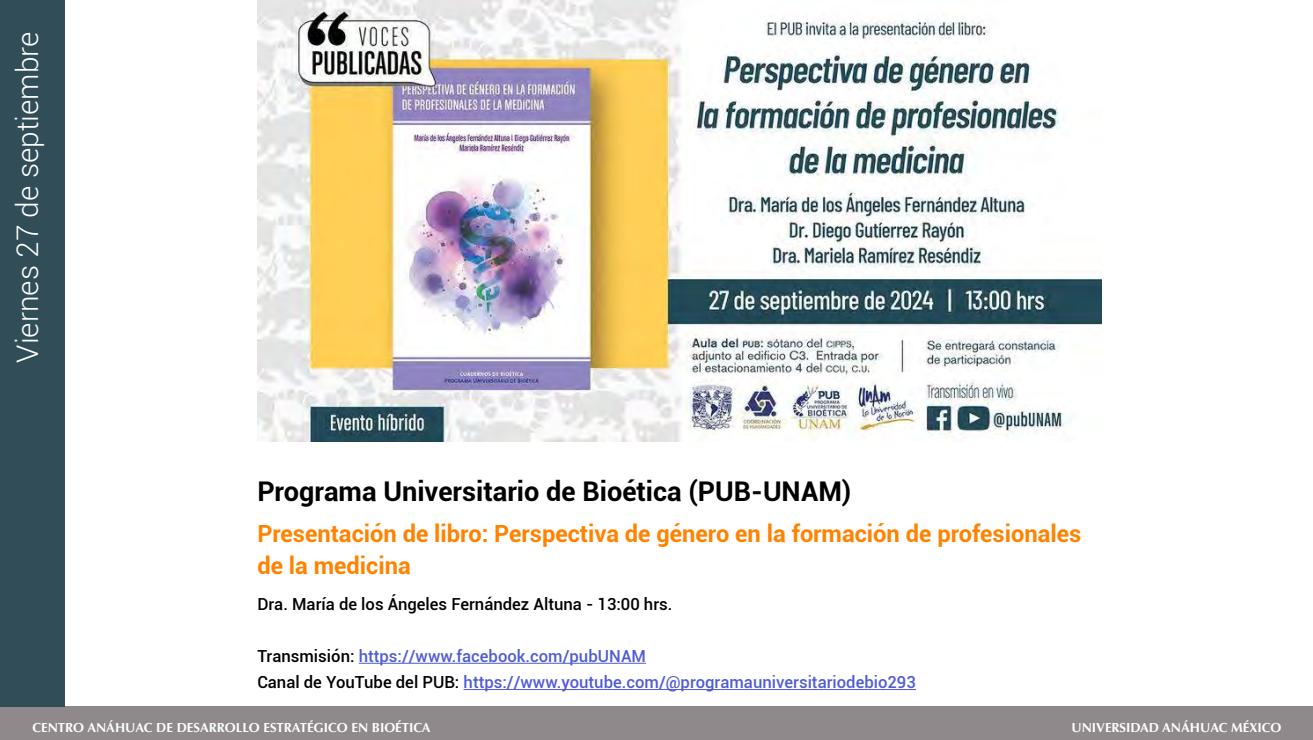
<style>
.page{position:relative;width:1313px;height:740px;background:#fff}
.page>*{position:absolute;margin:0;border:0;box-sizing:border-box;transform-origin:0 0}
.t1{font:300 29.75px "Roboto";color:#fff}
.t2{font:700 27.12px "Roboto";color:#000}
.t3{font:700 23.62px/32.4px "Roboto";color:#ff8300}
.t4{font:500 16.62px/26.2px "Roboto";color:#4f5cd6}
.t5{font:500 16.62px "Roboto";color:#000}
.t6{font:700 13.12px "Optima";color:#fff}
.s1{color:#000}
</style>
<div class="page">
<div style="left:0;top:706px;width:1312px;height:33px;background:#8f898b"></div>
<div style="left:0;top:0;width:65px;height:706px;background:#314d58"></div>
<img style="left:257px;top:0;width:844px;height:441px">
<hr style="left:359px;top:662px;width:287px;height:1px;background:#4f5cd6">
<hr style="left:463px;top:689px;width:453px;height:1px;background:#4f5cd6">
<h1 class="t1" style="left:7px;top:362px;width:332px;rotate:-90deg">Viernes 27 de septiembre</h1>
<h2 class="t2" style="left:257px;top:472px;width:595px">Programa Universitario de Bioética (PUB-UNAM)</h2>
<h3 class="t3" style="left:257px;top:516px;width:825px">Presentación de libro: Perspectiva de género en la formación de profesionales de la medicina</h3>
<p class="t5" style="left:257px;top:591px;width:417px">Dra. María de los Ángeles Fernández Altuna - 13:00 hrs.</p>
<p class="t4" style="left:257px;top:642px;width:660px"><span class="s1">Transmisión:</span> https://www.facebook.com/pubUNAM<br><span class="s1">Canal de YouTube del PUB:</span> https://www.youtube.com/@programauniversitariodebio293</p>
<p class="t6" style="left:32px;top:719px;width:399px">CENTRO ANÁHUAC DE DESARROLLO ESTRATÉGICO EN BIOÉTICA</p>
<p class="t6" style="left:1071px;top:719px;width:211px">UNIVERSIDAD ANÁHUAC MÉXICO</p>
</div>
